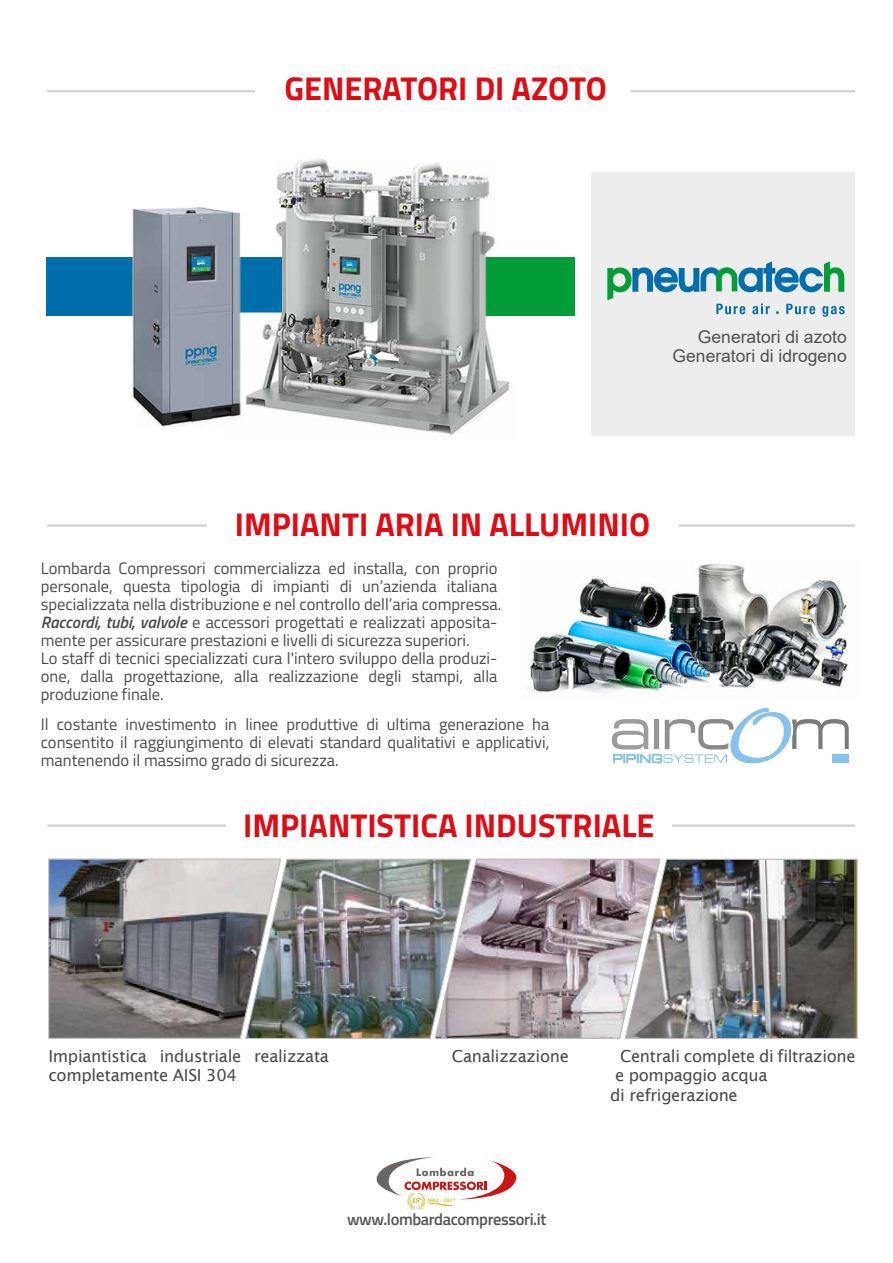
<style>
.page{position:relative;width:893px;height:1263px;background:#fff}
.page>*{position:absolute;margin:0;border:0;box-sizing:border-box;transform-origin:0 0}
.t1{font:700 33px "Titillium Web";color:#dc0d15}
.t2{font:17.55px/18.9px "Arial";color:#525052;text-align:right}
.t3{font:16.5px/18px "Titillium Web";color:#4a4a49;text-align:justify}
.t4{font:16.5px "Lucida Sans";letter-spacing:-.02em;color:#4a4a49}
.t5{font:600 16.5px "Titillium Web";letter-spacing:-.025em;color:#575756}
.s1{font-weight:600;font-style:italic}
</style>
<div class="page">
<hr style="left:47px;top:824px;width:808px;height:3px;background:#d0d0d0">
<hr style="left:47px;top:524px;width:808px;height:3px;background:#d0d0d0">
<div style="left:226px;top:810px;width:446px;height:28px;background:#fff"></div>
<hr style="left:47px;top:90px;width:808px;height:2px;background:#d0d0d0">
<div style="left:255px;top:72px;width:375px;height:45px;background:#fff"></div>
<img style="left:48px;top:858px;width:810px;height:181px">
<div style="left:207px;top:509px;width:471px;height:40px;background:#fff"></div>
<div style="left:46px;top:257px;width:405px;height:58px;background:#006eaa"></div>
<div style="left:425px;top:257px;width:150px;height:58px;background:#029d39"></div>
<img style="left:124px;top:158px;width:392px;height:277px">
<img style="left:528px;top:564px;width:326px;height:130px">
<svg style="left:612px;top:707px;width:237px;height:57px"></svg>
<svg style="left:376px;top:1157px;width:141px;height:49px"></svg>
<img style="left:407px;top:1193px;width:18px;height:16px">
<div style="left:592px;top:173px;width:263px;height:263px;background:#ededed"></div>
<svg style="left:607px;top:261px;width:238px;height:56px"></svg>
<h1 class="t1" style="left:284px;top:63px;width:324px">GENERATORI DI AZOTO</h1>
<p class="t2" style="left:673px;top:328px;width:176px">Generatori di azoto<br>Generatori di idrogeno</p>
<h1 class="t1" style="left:235px;top:499px;width:417px">IMPIANTI ARIA IN ALLUMINIO</h1>
<p class="t3" style="left:41px;top:558px;width:462px;text-align:left">Lombarda Compressori commercializza ed installa, con proprio personale, questa tipologia di impianti di un’azienda italiana specializzata nella distribuzione e nel controllo dell’aria compressa.<br><span class="s1">Raccordi, tubi, valvole</span> e accessori progettati e realizzati apposita&shy;mente per assicurare prestazioni e livelli di sicurezza superiori.<br>Lo staff di tecnici specializzati cura l'intero sviluppo della produzi&shy;one, dalla progettazione, alla realizzazione degli stampi, alla produzione finale.</p>
<p class="t3" style="left:41px;top:714px;width:510px">Il costante investimento in linee produttive di ultima generazione ha consentito il raggiungimento di elevati standard qualitativi e applicativi, mantenendo il massimo grado di sicurezza.</p>
<h1 class="t1" style="left:243px;top:800px;width:413px">IMPIANTISTICA INDUSTRIALE</h1>
<p class="t4" style="left:48px;top:1046px;width:282px">Impiantistica industriale realizzata</p>
<p class="t4" style="left:452px;top:1046px;width:118px">Canalizzazione</p>
<p class="t4" style="left:48px;top:1066px;width:190px">completamente AISI 304</p>
<p class="t4" style="left:620px;top:1046px;width:237px">Centrali complete di filtrazione</p>
<p class="t4" style="left:615px;top:1066px;width:154px">e pompaggio acqua</p>
<p class="t4" style="left:610px;top:1086px;width:129px">di refrigerazione</p>
<p class="t5" style="left:347px;top:1206px;width:201px">www.lombardacompressori.it</p>
</div>
